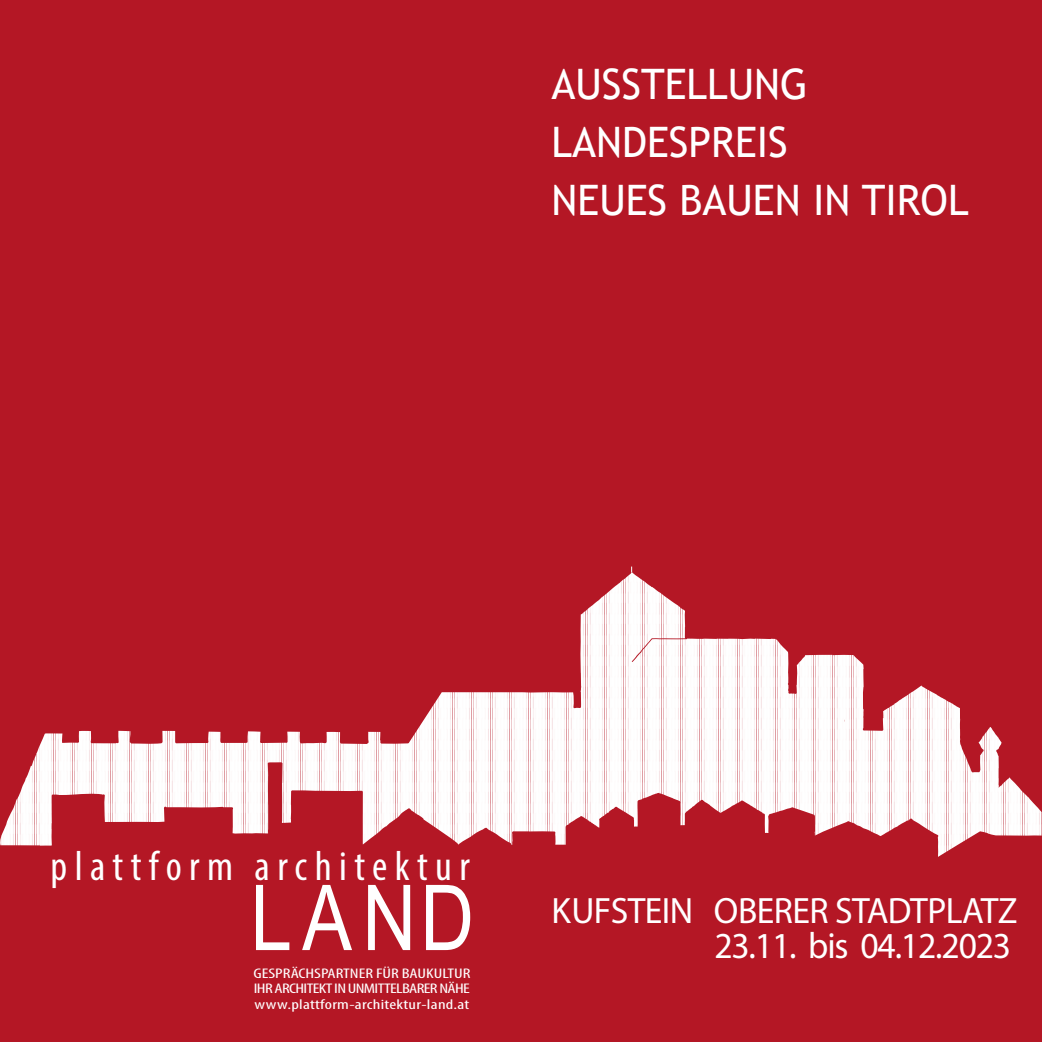
<style>
.page{position:relative;width:1042px;height:1042px;background:#b41725}
.page>*{position:absolute;margin:0;border:0;box-sizing:border-box;transform-origin:0 0}
.t1{font:91px "Arial Narrow";color:#fff}
.t2{font:42px/57.8px "Trebuchet MS";color:#fff}
.t3{font:condensed 42px "Myriad Pro";letter-spacing:.175em;color:#fff}
.t4{font:36.75px/35px "Myriad Pro";letter-spacing:-.015em;color:#fff;text-align:right}
.t5{font:condensed 14px/15.8px "Myriad Pro";letter-spacing:.01em;color:#fff;text-align:justify;scale:1.35 1}
</style>
<div class="page">
<svg style="left:0;top:572px;width:1042px;height:285px"></svg>
<h2 class="t2" style="left:551px;top:55px;width:419px">AUSSTELLUNG<br>LANDESPREIS<br>NEUES BAUEN IN TIROL</h2>
<h2 class="t3" style="left:51px;top:841px;width:421px">plattform architektur</h2>
<h1 class="t1" style="left:251px;top:851px;width:225px">L A N D</h1>
<p class="t5" style="left:254px;top:965px;width:162px">GESPRÄCHSPARTNER FÜR BAUKULTUR IHR ARCHITEKT IN UNMITTELBARER NÄHE www.plattform-architektur-land.at</p>
<h3 class="t4" style="left:551px;top:893px;width:467px">KUFSTEIN OBERER STADTPLATZ<br>23.11. bis 04.12.2023</h3>
</div>
